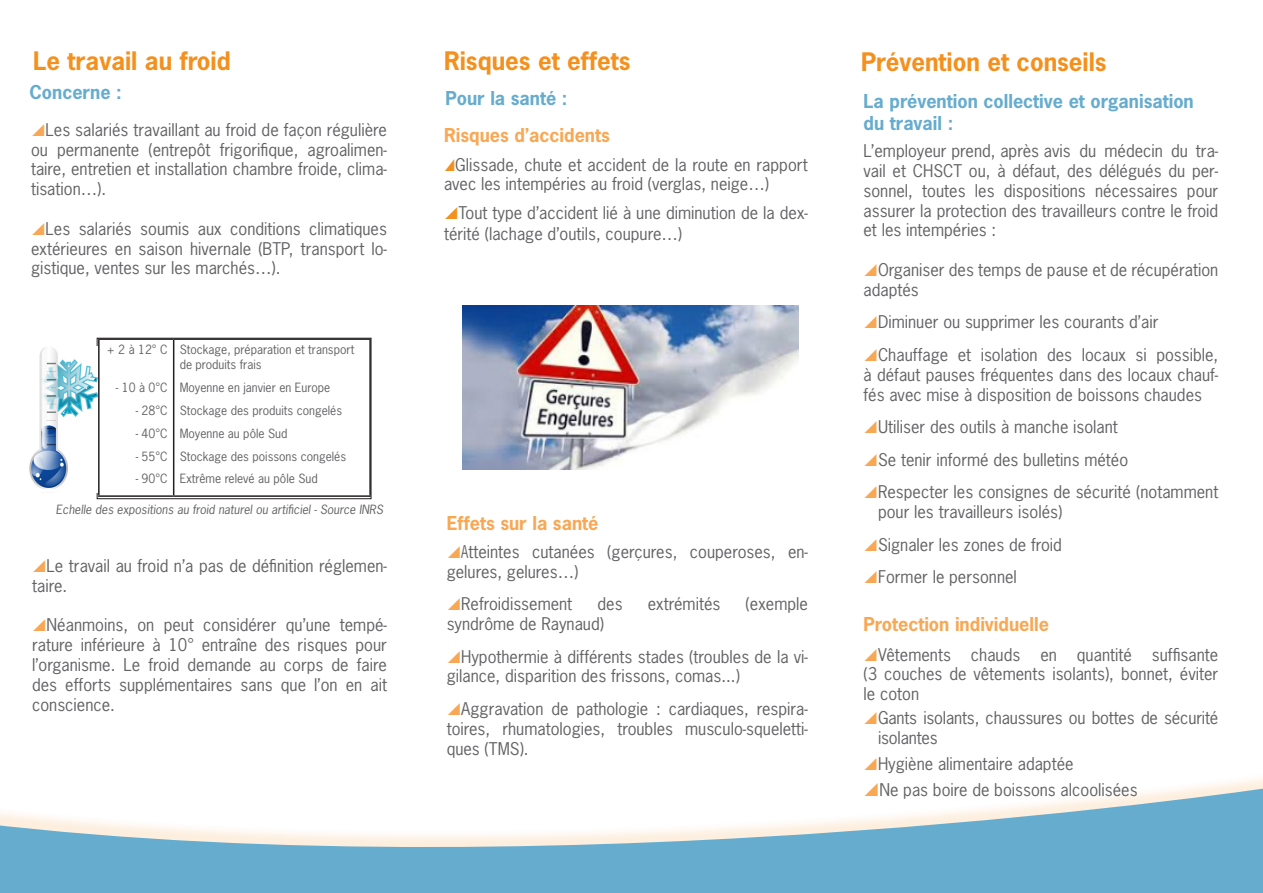
<style>
.page{position:relative;width:1263px;height:893px;background:#fff}
.page>*{position:absolute;margin:0;border:0;box-sizing:border-box;transform-origin:0 0}
.t1{font:700 24px "News Gothic Std";color:#f4901d}
.t2{font:700 18px/21.6px "News Gothic Std";color:#66acce}
.t3{font:700 18px "News Gothic Std";color:#f8a854}
.t4{font:16.5px/19.8px "News Gothic Std";color:#636366;text-align:justify}
.t5{font:16.5px/19.8px "News Gothic Std";color:#636366;scale:.78 1}
.t6{font:12px/14.4px "News Gothic Std";color:#636366}
.t7{font:italic 12px "News Gothic Std";color:#636366}
</style>
<div class="page">
<svg style="left:0;top:784px;width:1263px;height:109px;fill:#66acce"></svg>
<svg style="left:172px;top:340px;width:3px;height:155px"></svg>
<hr style="left:98px;top:340px;width:2px;height:155px;background:#231f20">
<hr style="left:173px;top:340px;width:1px;height:155px;background:#231f20">
<hr style="left:98px;top:495px;width:76px;height:2px;background:#231f20">
<hr style="left:174px;top:495px;width:197px;height:2px;background:#231f20">
<div style="left:97px;top:338px;width:274px;height:161px;border:1px solid #231f20"></div>
<img style="left:29px;top:347px;width:68px;height:142px">
<img style="left:462px;top:306px;width:336px;height:164px">
<svg style="left:865px;top:784px;width:13px;height:12px"></svg>
<p class="t1" style="left:33px;top:45px;width:199px">Le travail au froid</p>
<p class="t1" style="left:444px;top:45px;width:188px">Risques et effets</p>
<p class="t1" style="left:861px;top:46px;width:247px">Prévention et conseils</p>
<p class="t2" style="left:29px;top:81px;width:94px">Concerne :</p>
<p class="t4" style="left:31px;top:119px;width:357px;text-indent:15px">Les salariés travaillant au froid de façon régulière ou permanente (entrepôt frigorifique, agroalimen&shy;taire, entretien et installation chambre froide, clima&shy;tisation…).</p>
<p class="t4" style="left:31px;top:218px;width:357px;text-indent:15px">Les salariés soumis aux conditions climatiques extérieures en saison hivernale (BTP, transport lo&shy;gistique, ventes sur les marchés…).</p>
<p class="t6" style="left:180px;top:343px;width:176px">Stockage, préparation et transport de produits frais</p>
<p class="t6" style="left:180px;top:380px;width:152px">Moyenne en janvier en Europe</p>
<p class="t6" style="left:180px;top:403px;width:164px">Stockage des produits congelés</p>
<p class="t6" style="left:180px;top:426px;width:109px">Moyenne au pôle Sud</p>
<p class="t6" style="left:180px;top:449px;width:168px">Stockage des poissons congelés</p>
<p class="t6" style="left:180px;top:472px;width:140px">Extrême relevé au pôle Sud</p>
<p class="t7" style="left:56px;top:502px;width:329px">Echelle des expositions au froid naturel ou artificiel - Source INRS</p>
<p class="t6" style="left:107px;top:343px;width:62px">+ 2 à 12° C</p>
<p class="t6" style="left:116px;top:380px;width:53px">- 10 à 0°C</p>
<p class="t6" style="left:136px;top:403px;width:34px">- 28°C</p>
<p class="t6" style="left:136px;top:426px;width:34px">- 40°C</p>
<p class="t6" style="left:136px;top:449px;width:34px">- 55°C</p>
<p class="t6" style="left:136px;top:472px;width:34px">- 90°C</p>
<p class="t4" style="left:32px;top:556px;width:356px;text-indent:15px">Le travail au froid n’a pas de définition réglemen&shy;taire.</p>
<p class="t4" style="left:32px;top:615px;width:356px;text-indent:15px">Néanmoins, on peut considérer qu’une tempé&shy;rature inférieure à 10° entraîne des risques pour l’organisme. Le froid demande au corps de faire des efforts supplémentaires sans que l’on en ait conscience.</p>
<p class="t2" style="left:445px;top:87px;width:124px">Pour la santé :</p>
<p class="t3" style="left:444px;top:124px;width:167px">Risques d’accidents</p>
<p class="t4" style="left:444px;top:154px;width:365px;text-indent:11px">Glissade, chute et accident de la route en rapport avec les intempéries au froid (verglas, neige…)</p>
<p class="t4" style="left:444px;top:202px;width:365px;line-height:21.6px;text-indent:15px">Tout type d’accident lié à une diminution de la dex&shy;térité (lachage d’outils, coupure…)</p>
<p class="t3" style="left:447px;top:511px;width:153px">Effets sur la santé</p>
<p class="t5" style="left:447px;top:542px;width:465px;text-indent:15px">Atteintes cutanées (gerçures, couperoses, en&shy;gelures, gelures…)</p>
<p class="t4" style="left:461px;top:594px;width:113px">Refroidissement</p>
<p class="t4" style="left:597px;top:594px;width:27px">des</p>
<p class="t4" style="left:648px;top:594px;width:74px">extrémités</p>
<p class="t4" style="left:746px;top:594px;width:64px">(exemple</p>
<p class="t4" style="left:447px;top:614px;width:159px">syndrôme de Raynaud)</p>
<p class="t4" style="left:447px;top:646px;width:363px;text-indent:15px">Hypothermie à différents stades (troubles de la vi&shy;gilance, disparition des frissons, comas...)</p>
<p class="t4" style="left:447px;top:699px;width:363px;text-indent:15px">Aggravation de pathologie : cardiaques, respira&shy;toires, rhumatologies, troubles musculo-squeletti&shy;ques (TMS).</p>
<p class="t2" style="left:863px;top:91px;width:332px">La prévention collective et organisation du travail :</p>
<p class="t4" style="left:863px;top:141px;width:356px">L’employeur prend, après avis du médecin du tra&shy;vail et CHSCT ou, à défaut, des délégués du per&shy;sonnel, toutes les dispositions nécessaires pour assurer la protection des travailleurs contre le froid et les intempéries :</p>
<p class="t4" style="left:863px;top:260px;width:356px;text-indent:15px">Organiser des temps de pause et de récupération adaptés</p>
<p class="t4" style="left:878px;top:312px;width:282px">Diminuer ou supprimer les courants d’air</p>
<p class="t4" style="left:863px;top:345px;width:356px;text-indent:15px">Chauffage et isolation des locaux si possible, à défaut pauses fréquentes dans des locaux chauf&shy;fés avec mise à disposition de boissons chaudes</p>
<p class="t4" style="left:878px;top:417px;width:241px">Utiliser des outils à manche isolant</p>
<p class="t4" style="left:878px;top:449px;width:252px">Se tenir informé des bulletins météo</p>
<p class="t4" style="left:878px;top:482px;width:342px">Respecter les consignes de sécurité (notamment pour les travailleurs isolés)</p>
<p class="t4" style="left:878px;top:534px;width:185px">Signaler les zones de froid</p>
<p class="t4" style="left:878px;top:567px;width:140px">Former le personnel</p>
<p class="t3" style="left:863px;top:612px;width:187px">Protection individuelle</p>
<p class="t4" style="left:863px;top:644px;width:356px;text-indent:15px">Vêtements chauds en quantité suffisante (3 couches de vêtements isolants), bonnet, éviter le coton</p>
<p class="t4" style="left:878px;top:708px;width:342px">Gants isolants, chaussures ou bottes de sécurité isolantes</p>
<p class="t4" style="left:878px;top:754px;width:197px">Hygiène alimentaire adaptée</p>
<p class="t4" style="left:879px;top:779px;width:260px">Ne pas boire de boissons alcoolisées</p>
</div>
